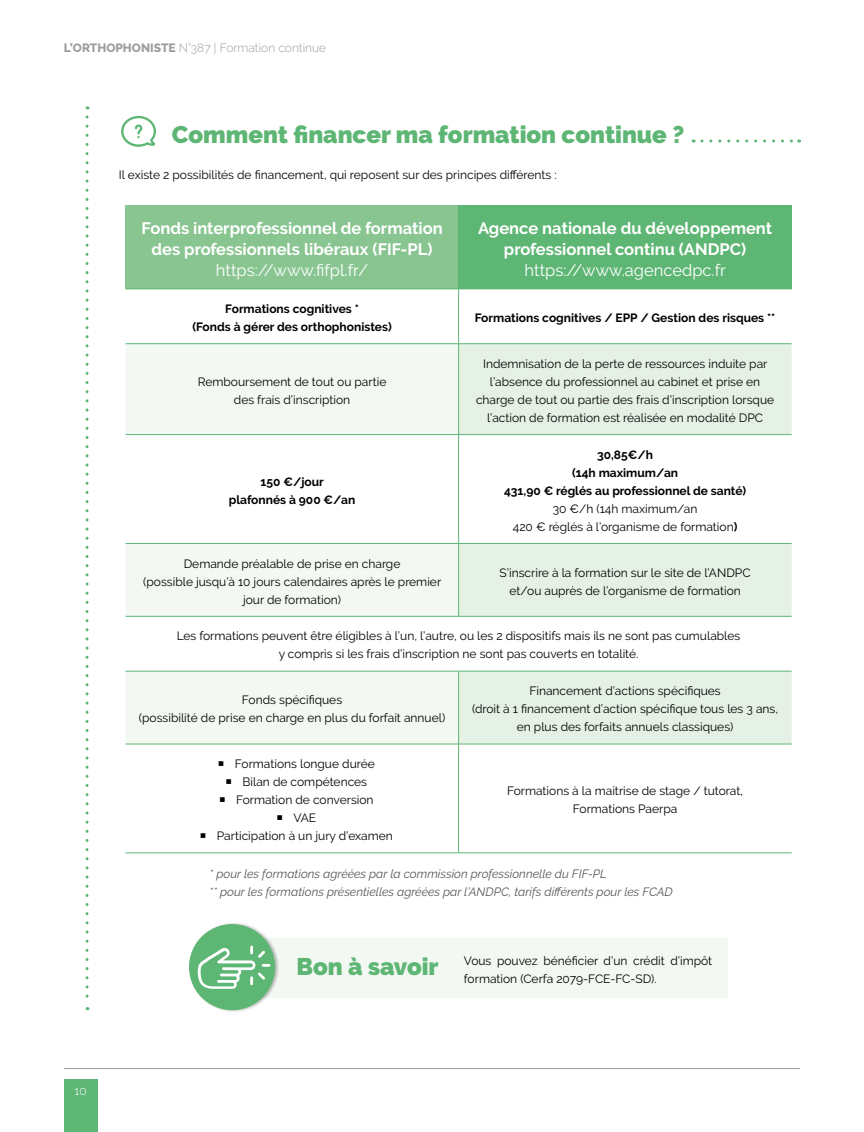
<style>
.page{position:relative;width:864px;height:1132px;background:#fff}
.page>*{position:absolute;margin:0;border:0;box-sizing:border-box;transform-origin:0 0}
.t1{font:900 24px "Raleway";color:#5eb674}
.t2{font:700 16.5px/21px "Raleway";color:#fff;text-align:center}
.t3{font:16.5px "Raleway";color:#fff}
.t4{font:12px/18px "Raleway";color:#000;text-align:center}
.t5{font:700 12px/18px "Raleway";color:#000;text-align:center}
.t6{font:italic 12px/18px "Raleway";color:#575756}
.t7{font:300 12px "Raleway";color:#9d9d9c}
.t8{font:300 12px "Raleway";color:#fff}
.s1{font-weight:800}
.s2{font-weight:700}
.s3{font-weight:900;font-size:24px;color:#5eb674}
</style>
<div class="page">
<div style="left:64px;top:1079px;width:33px;height:52px;background:#5eb674"></div>
<hr style="left:64px;top:1067px;width:735px;height:1px;background:#9d9d9c">
<div style="left:125px;top:206px;width:333px;height:83px;background:#89c591"></div>
<div style="left:458px;top:206px;width:333px;height:83px;background:#5eb674"></div>
<svg style="left:125px;top:344px;width:333px;height:399px;fill:#f3f8f3"></svg>
<svg style="left:459px;top:344px;width:332px;height:399px;fill:#e6f1e5"></svg>
<hr style="left:125px;top:288px;width:333px;height:1px;background:#5eb674">
<hr style="left:458px;top:289px;width:1px;height:54px;background:#5eb674">
<hr style="left:125px;top:343px;width:333px;height:1px;background:#5eb674">
<hr style="left:458px;top:343px;width:333px;height:1px;background:#5eb674">
<hr style="left:458px;top:344px;width:1px;height:90px;background:#5eb674">
<hr style="left:125px;top:434px;width:333px;height:1px;background:#5eb674">
<hr style="left:458px;top:434px;width:333px;height:1px;background:#5eb674">
<hr style="left:458px;top:434px;width:1px;height:109px;background:#5eb674">
<hr style="left:125px;top:543px;width:333px;height:1px;background:#5eb674">
<hr style="left:458px;top:543px;width:333px;height:1px;background:#5eb674">
<hr style="left:458px;top:543px;width:1px;height:73px;background:#5eb674">
<hr style="left:125px;top:616px;width:333px;height:1px;background:#5eb674">
<hr style="left:458px;top:616px;width:333px;height:1px;background:#5eb674">
<hr style="left:125px;top:670px;width:333px;height:1px;background:#5eb674">
<hr style="left:458px;top:670px;width:333px;height:1px;background:#5eb674">
<hr style="left:458px;top:671px;width:1px;height:72px;background:#5eb674">
<hr style="left:125px;top:743px;width:333px;height:1px;background:#5eb674">
<hr style="left:458px;top:743px;width:333px;height:1px;background:#5eb674">
<hr style="left:458px;top:744px;width:1px;height:108px;background:#5eb674">
<hr style="left:125px;top:852px;width:333px;height:1px;background:#5eb674">
<hr style="left:458px;top:852px;width:333px;height:1px;background:#5eb674">
<svg style="left:85px;top:117px;width:3px;height:892px"></svg>
<svg style="left:701px;top:139px;width:98px;height:3px"></svg>
<svg style="left:121px;top:116px;width:35px;height:31px"></svg>
<div style="left:212px;top:938px;width:515px;height:59px;background:#f3f8f3"></div>
<div style="left:189px;top:921px;width:91px;height:91px;background:#000;opacity:.25"></div>
<div style="left:189px;top:924px;width:85px;height:85px;background:#5eb674;border-radius:50%"></div>
<svg style="left:198px;top:945px;width:72px;height:43px"></svg>
<p class="t7" style="left:64px;top:41px;width:264px"><span class="s1">L’ORTHOPHONISTE</span> N°387 | Formation continue</p>
<h1 class="t1" style="left:172px;top:120px;width:513px">Comment financer ma formation continue ?</h1>
<p class="t4" style="left:119px;top:166px;width:439px">Il existe 2 possibilités de financement, qui reposent sur des principes différents :</p>
<h2 class="t2" style="left:141px;top:218px;width:302px">Fonds interprofessionnel de formation des professionnels libéraux (FIF-PL)</h2>
<h2 class="t3" style="left:216px;top:260px;width:154px">https://www.fifpl.fr/</h2>
<h2 class="t2" style="left:478px;top:218px;width:295px">Agence nationale du développement professionnel continu (ANDPC)</h2>
<h2 class="t3" style="left:524px;top:260px;width:203px">https://www.agencedpc.fr</h2>
<p class="t5" style="left:192px;top:299px;width:201px">Formations cognitives *<br>(Fonds à gérer des orthophonistes)</p>
<p class="t5" style="left:474px;top:308px;width:302px">Formations cognitives / EPP / Gestion des risques **</p>
<p class="t4" style="left:198px;top:372px;width:190px">Remboursement de tout ou partie des frais d’inscription</p>
<p class="t5" style="left:229px;top:472px;width:128px">150 €/jour<br>plafonnés à 900 €/an</p>
<p class="t4" style="left:476px;top:354px;width:299px">Indemnisation de la perte de ressources induite par l’absence du professionnel au cabinet et prise en charge de tout ou partie des frais d’inscription lorsque l’action de formation est réalisée en modalité DPC</p>
<p class="t5" style="left:504px;top:445px;width:243px">30,85€/h<br>(14h maximum/an<br>431,90 € réglés au professionnel de santé)</p>
<p class="t4" style="left:512px;top:499px;width:226px">30 €/h (14h maximum/an<br>420 € réglés à l’organisme de formation<span class="s2">)</span></p>
<p class="t4" style="left:143px;top:554px;width:299px">Demande préalable de prise en charge<br>(possible jusqu’à 10 jours calendaires après le premier jour de formation)</p>
<p class="t4" style="left:499px;top:563px;width:252px">S’inscrire à la formation sur le site de l’ANDPC et/ou auprès de l’organisme de formation</p>
<p class="t4" style="left:177px;top:627px;width:565px">Les formations peuvent être éligibles à l’un, l’autre, ou les 2 dispositifs mais ils ne sont pas cumulables y compris si les frais d’inscription ne sont pas couverts en totalité.</p>
<p class="t4" style="left:139px;top:690px;width:308px">Fonds spécifiques<br>(possibilité de prise en charge en plus du forfait annuel)</p>
<p class="t4" style="left:472px;top:681px;width:307px">Financement d’actions spécifiques<br>(droit à 1 financement d’action spécifique tous les 3 ans, en plus des forfaits annuels classiques)</p>
<p class="t4" style="left:217px;top:754px;width:177px">Formations longue durée<br>Bilan de compétences<br>Formation de conversion<br>VAE<br>Participation à un jury d’examen</p>
<p class="t4" style="left:507px;top:781px;width:237px">Formations à la maitrise de stage / tutorat,<br>Formations Paerpa</p>
<p class="t6" style="left:209px;top:864px;width:464px">* pour les formations agréées par la commission professionnelle du FIF-PL<br>** pour les formations présentielles agréées par l’ANDPC, tarifs différents pour les FCAD</p>
<p class="t8" style="left:74px;top:1083px;width:14px">10</p>
<p class="t4" style="left:464px;top:951px;width:250px;text-align:left;text-indent:-167px"><span class="s3">Bon à savoir</span> Vous pouvez bénéficier d’un crédit d’impôt formation (Cerfa 2079-FCE-FC-SD).</p>
</div>
